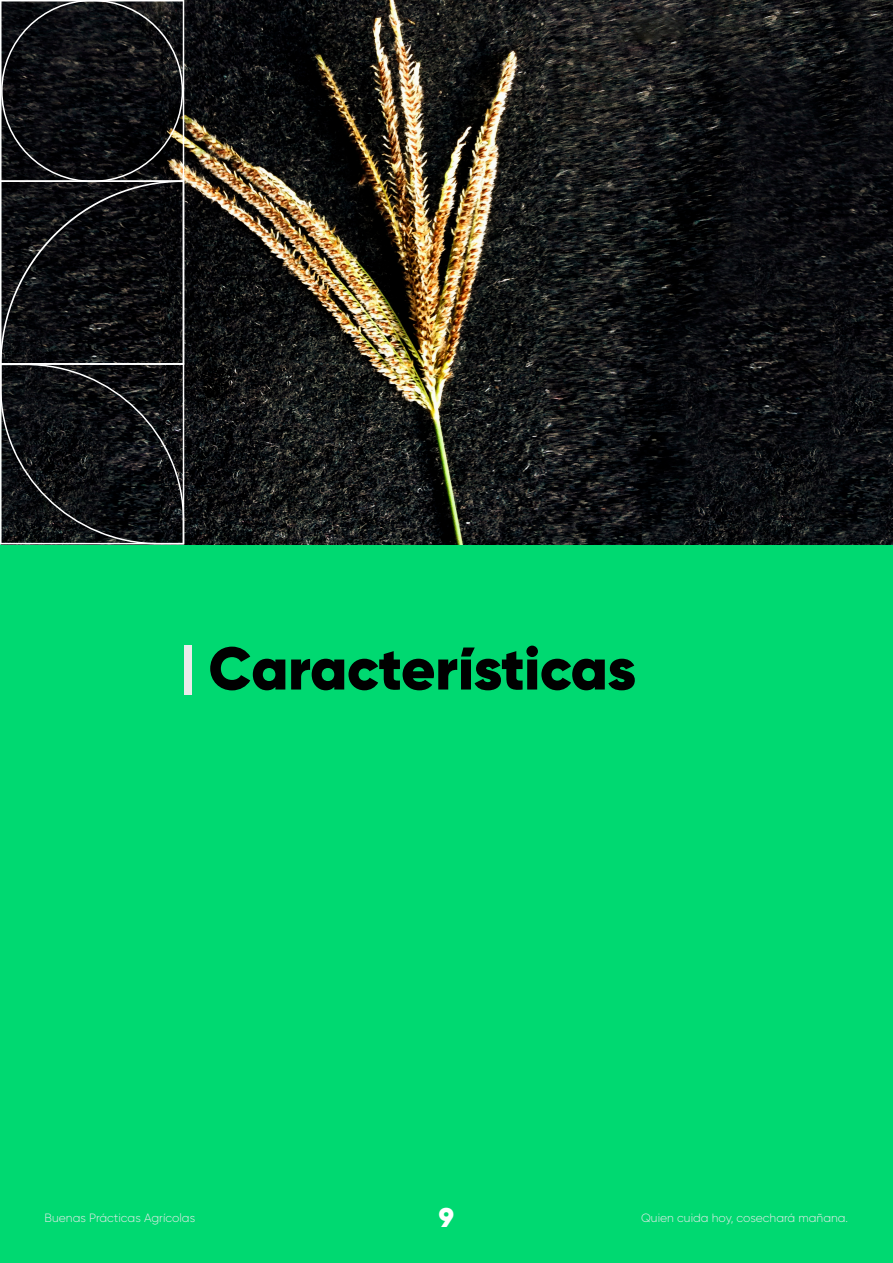
<style>
.page{position:relative;width:893px;height:1263px;background:#00d971}
.page>*{position:absolute;margin:0;border:0;box-sizing:border-box;transform-origin:0 0}
.t1{font:900 60px "Gilroy";letter-spacing:-.005em;color:#000}
.t2{font:900 27px "Gilroy";color:#fff}
.t3{font:300 12px "Gilroy";color:#eaeaeb}
</style>
<div class="page">
<img style="left:184px;top:0;width:709px;height:544px">
<svg style="left:0;top:0;width:184px;height:544px;background:#191a1c"></svg>
<div style="left:184px;top:645px;width:8px;height:50px;background:#ebebeb"></div>
<p class="t1" style="left:209px;top:630px;width:429px">Características</p>
<p class="t3" style="left:44px;top:1211px;width:152px">Buenas Prácticas Agrícolas</p>
<h2 class="t2" style="left:439px;top:1200px;width:17px">9</h2>
<p class="t3" style="left:641px;top:1211px;width:209px">Quien cuida hoy, cosechará mañana.</p>
</div>
